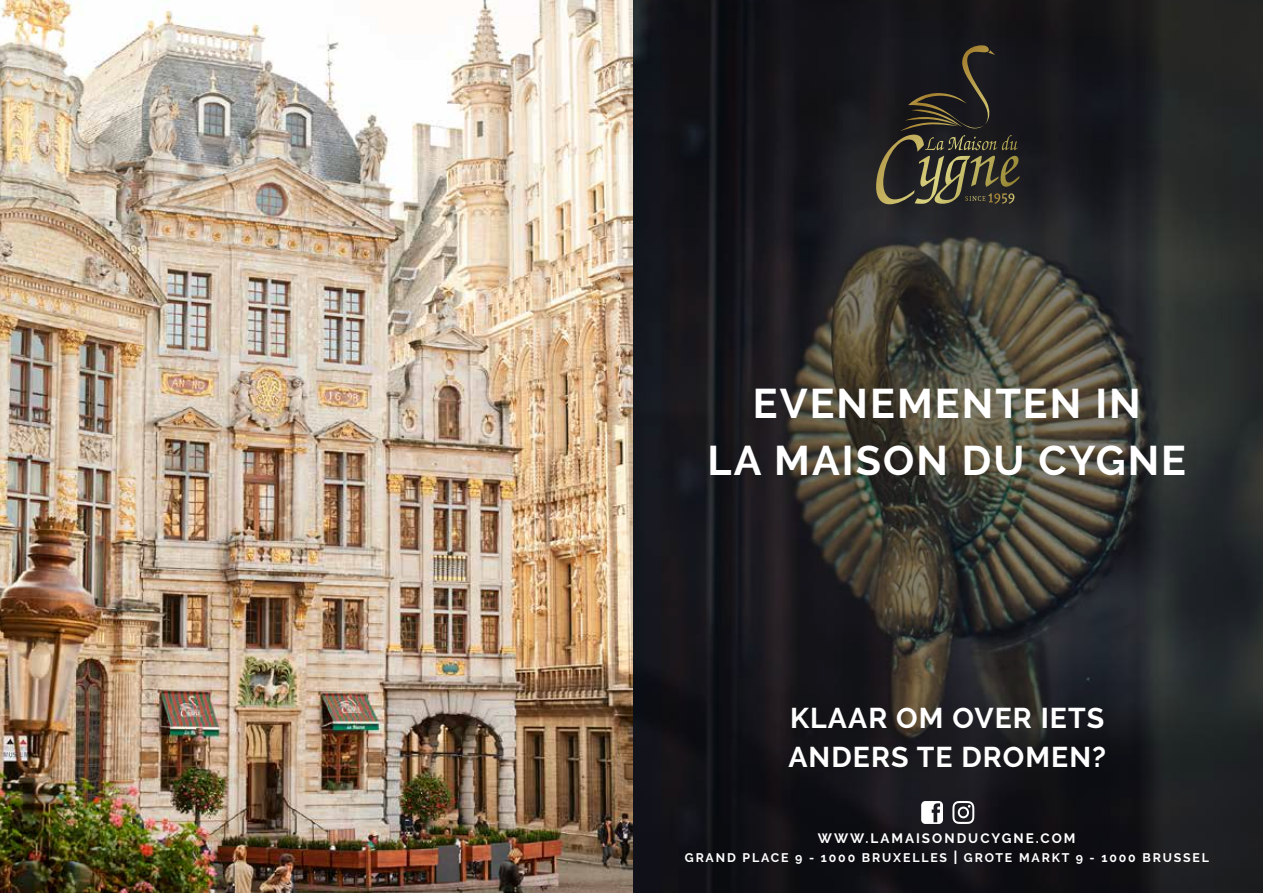
<style>
.page{position:relative;width:1263px;height:893px;background:#fff}
.page>*{position:absolute;margin:0;border:0;box-sizing:border-box;transform-origin:0 0}
.t1{font:700 41.25px/57px "Raleway";letter-spacing:.05em;color:#fff;text-align:center}
.t2{font:700 28.5px/39px "Raleway";letter-spacing:.035em;color:#fff}
.t3{font:700 13.5px "Raleway";letter-spacing:.15em;color:#fff}
.t4{font:700 12.45px "Raleway";letter-spacing:.15em;color:#fff}
.s1{font-size:18.9px}
</style>
<div class="page">
<svg style="left:632px;top:0;width:631px;height:893px;background:#252525"></svg>
<img style="left:0;top:0;width:632px;height:893px">
<svg style="left:921px;top:801px;width:22px;height:23px"></svg>
<svg style="left:952px;top:801px;width:22px;height:23px"></svg>
<svg style="left:876px;top:45px;width:143px;height:159px;background:#322f27"></svg>
<h1 class="t1" style="left:707px;top:375px;width:480px">EVENEMENTEN IN<br>LA MAISON DU CYGNE</h1>
<h2 class="t2" style="left:788px;top:698px;width:319px">KLAAR OM OVER IETS<br>ANDERS TE DROMEN?</h2>
<p class="t3" style="left:818px;top:831px;width:259px">WWW.LAMAISONDUCYGNE.COM</p>
<p class="t4" style="left:685px;top:850px;width:526px">GRAND PLACE 9 - 1000 BRUXELLES <span class="s1">I</span> GROTE MARKT 9 - 1000 BRUSSEL</p>
</div>
